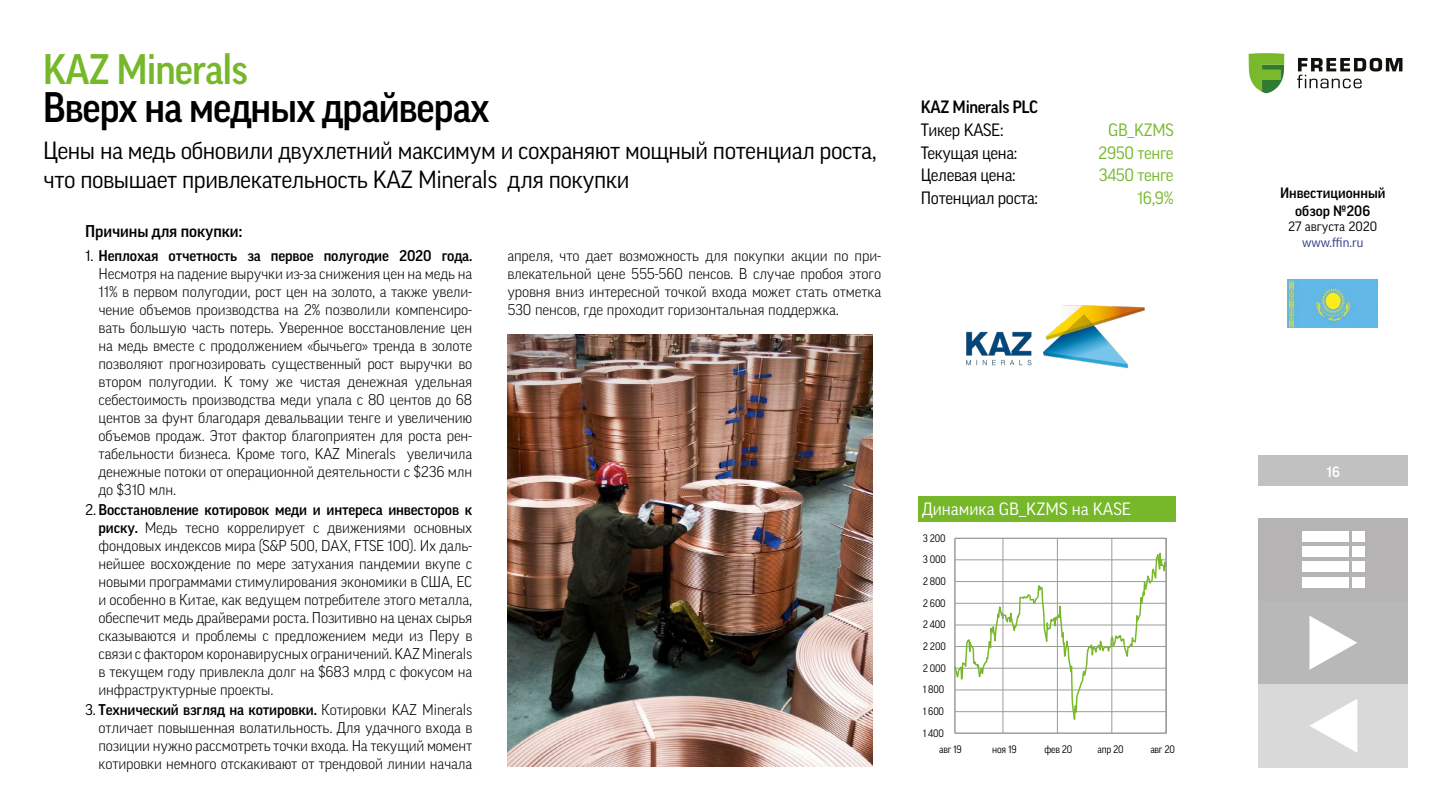
<style>
.page{position:relative;width:1440px;height:810px;background:#fff}
.page>*{position:absolute;margin:0;border:0;box-sizing:border-box;transform-origin:0 0}
.t1{font:500 41.25px "Good Pro";letter-spacing:-.025em;color:#000;scale:.96 1}
.t2{font:500 41.25px "Good Pro";letter-spacing:-.025em;color:#76b82a;scale:.96 1}
.t3{font:24px/28.8px "Good Pro";letter-spacing:-.02em;color:#000}
.t4{font:17.25px "Good Pro";letter-spacing:-.02em;color:#000}
.t5{font:17.25px "Good Pro";letter-spacing:-.02em;color:#76b82a}
.t6{font:17.25px "Good Pro";color:#fff}
.t7{font:500 17.25px "Good Pro";letter-spacing:-.02em;color:#000}
.t8{font:500 16.5px "Good Pro";letter-spacing:-.005em;color:#000}
.t9{font:300 15px/18px "Good Pro";letter-spacing:-.01em;color:#000;text-align:justify}
.t10{font:500 14.48px/17.4px "Good Pro";color:#000;text-align:center}
.t11{font:500 14.48px "Good Pro";color:#fff}
.t12{font:13.05px "Good Pro";color:#000}
.t13{font:13.05px "Good Pro";color:#283583}
.t14{font:10.5px "Good Pro";letter-spacing:-.02em;color:#000;scale:.92 1}
.s1{font-weight:400}
.s2{font-weight:500}
</style>
<div class="page">
<div style="left:1258px;top:456px;width:150px;height:30px;background:#c1c1c1"></div>
<svg style="left:1249px;top:53px;width:35px;height:40px"></svg>
<svg style="left:1297px;top:58px;width:105px;height:30px"></svg>
<div style="left:1259px;top:518px;width:149px;height:83px;background:#b5b3b3"></div>
<div style="left:1302px;top:531px;width:46px;height:11px;background:#fff"></div>
<div style="left:1352px;top:531px;width:13px;height:11px;background:#fff"></div>
<div style="left:1302px;top:547px;width:46px;height:10px;background:#fff"></div>
<div style="left:1352px;top:547px;width:13px;height:10px;background:#fff"></div>
<div style="left:1302px;top:562px;width:46px;height:10px;background:#fff"></div>
<div style="left:1352px;top:562px;width:13px;height:10px;background:#fff"></div>
<div style="left:1302px;top:577px;width:46px;height:11px;background:#fff"></div>
<div style="left:1352px;top:577px;width:13px;height:11px;background:#fff"></div>
<img style="left:1287px;top:279px;width:91px;height:49px">
<div style="left:918px;top:496px;width:258px;height:26px;background:#76b82a"></div>
<svg style="left:955px;top:538px;width:212px;height:196px"></svg>
<hr style="left:1003px;top:538px;width:1px;height:195px;background:#9b9b9a">
<hr style="left:1057px;top:538px;width:1px;height:195px;background:#9b9b9a">
<hr style="left:1111px;top:538px;width:1px;height:195px;background:#9b9b9a">
<hr style="left:1166px;top:538px;width:1px;height:195px;background:#9b9b9a">
<svg style="left:1259px;top:602px;width:148px;height:83px;background:#bfbfbf"></svg>
<svg style="left:1260px;top:685px;width:148px;height:82px;background:#ddd"></svg>
<img style="left:507px;top:334px;width:365px;height:432px">
<img style="left:966px;top:305px;width:179px;height:63px">
<p class="t2" style="left:43px;top:45px;width:215px">KAZ Minerals</p>
<p class="t1" style="left:43px;top:84px;width:467px">Вверх на медных драйверах</p>
<p class="t3" style="left:43px;top:136px;width:835px">Цены на медь обновили двухлетний максимум и сохраняют мощный потенциал роста, что повышает привлекательность KAZ Minerals для покупки</p>
<p class="t8" style="left:85px;top:221px;width:159px">Причины для покупки:</p>
<p class="t9" style="left:99px;top:247px;width:375px;text-indent:-14px"><span class="s1">1.</span> <span class="s2">Неплохая отчетность за первое полугодие 2020 года.<br></span>Несмотря на падение выручки из-за снижения цен на медь на 11% в первом полугодии, рост цен на золото, а также увели&shy;чение объемов производства на 2% позволили компенсиро&shy;вать большую часть потерь. Уверенное восстановление цен на медь вместе с продолжением «бычьего» тренда в золоте позволяют прогнозировать существенный рост выручки во втором полугодии. К тому же чистая денежная удельная себестоимость производства меди упала с 80 центов до 68 центов за фунт благодаря девальвации тенге и увеличению объемов продаж. Этот фактор благоприятен для роста рен&shy;табельности бизнеса. Кроме того, KAZ Minerals увеличила денежные потоки от операционной деятельности с $236 млн до $310 млн.</p>
<p class="t9" style="left:99px;top:501px;width:375px;text-indent:-14px"><span class="s1">2.</span> <span class="s2">Восстановление котировок меди и интереса инвесторов к риску.</span> Медь тесно коррелирует с движениями основных фондовых индексов мира (S&amp;P 500, DAX, FTSE 100). Их даль&shy;нейшее восхождение по мере затухания пандемии вкупе с новыми программами стимулирования экономики в США, ЕС и особенно в Китае, как ведущем потребителе этого металла, обеспечит медь драйверами роста. Позитивно на ценах сырья сказываются и проблемы с предложением меди из Перу в связи с фактором коронавирусных ограничений. KAZ Minerals в текущем году привлекла долг на $683 млрд с фокусом на инфраструктурные проекты.</p>
<p class="t9" style="left:99px;top:701px;width:375px;text-indent:-14px"><span class="s1">3.</span> <span class="s2">Технический взгляд на котировки.</span> Котировки KAZ Minerals отличает повышенная волатильность. Для удачного входа в позиции нужно рассмотреть точки входа. На текущий момент котировки немного отскакивают от трендовой линии начала</p>
<p class="t9" style="left:507px;top:247px;width:375px">апреля, что дает возможность для покупки акции по при&shy;влекательной цене 555-560 пенсов. В случае пробоя этого уровня вниз интересной точкой входа может стать отметка 530 пенсов, где проходит горизонтальная поддержка.</p>
<p class="t7" style="left:921px;top:97px;width:119px">KAZ Minerals PLC</p>
<p class="t4" style="left:921px;top:120px;width:84px">Тикер KASE:</p>
<p class="t5" style="left:1108px;top:120px;width:67px">GB_KZMS</p>
<p class="t4" style="left:921px;top:143px;width:98px">Текущая цена:</p>
<p class="t5" style="left:1098px;top:143px;width:77px">2950 тенге</p>
<p class="t4" style="left:921px;top:165px;width:96px">Целевая цена:</p>
<p class="t5" style="left:1099px;top:165px;width:76px">3450 тенге</p>
<p class="t4" style="left:921px;top:188px;width:119px">Потенциал роста:</p>
<p class="t5" style="left:1137px;top:188px;width:38px">16,9%</p>
<p class="t6" style="left:922px;top:499px;width:211px">Динамика GB_KZMS на KASE</p>
<p class="t14" style="left:923px;top:532px;width:26px">3 200</p>
<p class="t14" style="left:923px;top:554px;width:26px">3 000</p>
<p class="t14" style="left:923px;top:575px;width:27px">2 800</p>
<p class="t14" style="left:923px;top:597px;width:26px">2 600</p>
<p class="t14" style="left:923px;top:619px;width:26px">2 400</p>
<p class="t14" style="left:923px;top:640px;width:26px">2 200</p>
<p class="t14" style="left:923px;top:662px;width:27px">2 000</p>
<p class="t14" style="left:923px;top:684px;width:25px">1 800</p>
<p class="t14" style="left:923px;top:705px;width:25px">1 600</p>
<p class="t14" style="left:923px;top:727px;width:24px">1 400</p>
<p class="t14" style="left:939px;top:744px;width:26px">авг 19</p>
<p class="t14" style="left:992px;top:744px;width:28px">ноя 19</p>
<p class="t14" style="left:1045px;top:744px;width:32px">фев 20</p>
<p class="t14" style="left:1097px;top:744px;width:30px">апр 20</p>
<p class="t14" style="left:1150px;top:744px;width:28px">авг 20</p>
<p class="t10" style="left:1280px;top:185px;width:107px">Инвестиционный обзор №206</p>
<p class="t12" style="left:1288px;top:219px;width:91px">27 августа 2020</p>
<p class="t13" style="left:1302px;top:235px;width:63px">www.ffin.ru</p>
<p class="t11" style="left:1327px;top:463px;width:15px">16</p>
</div>
